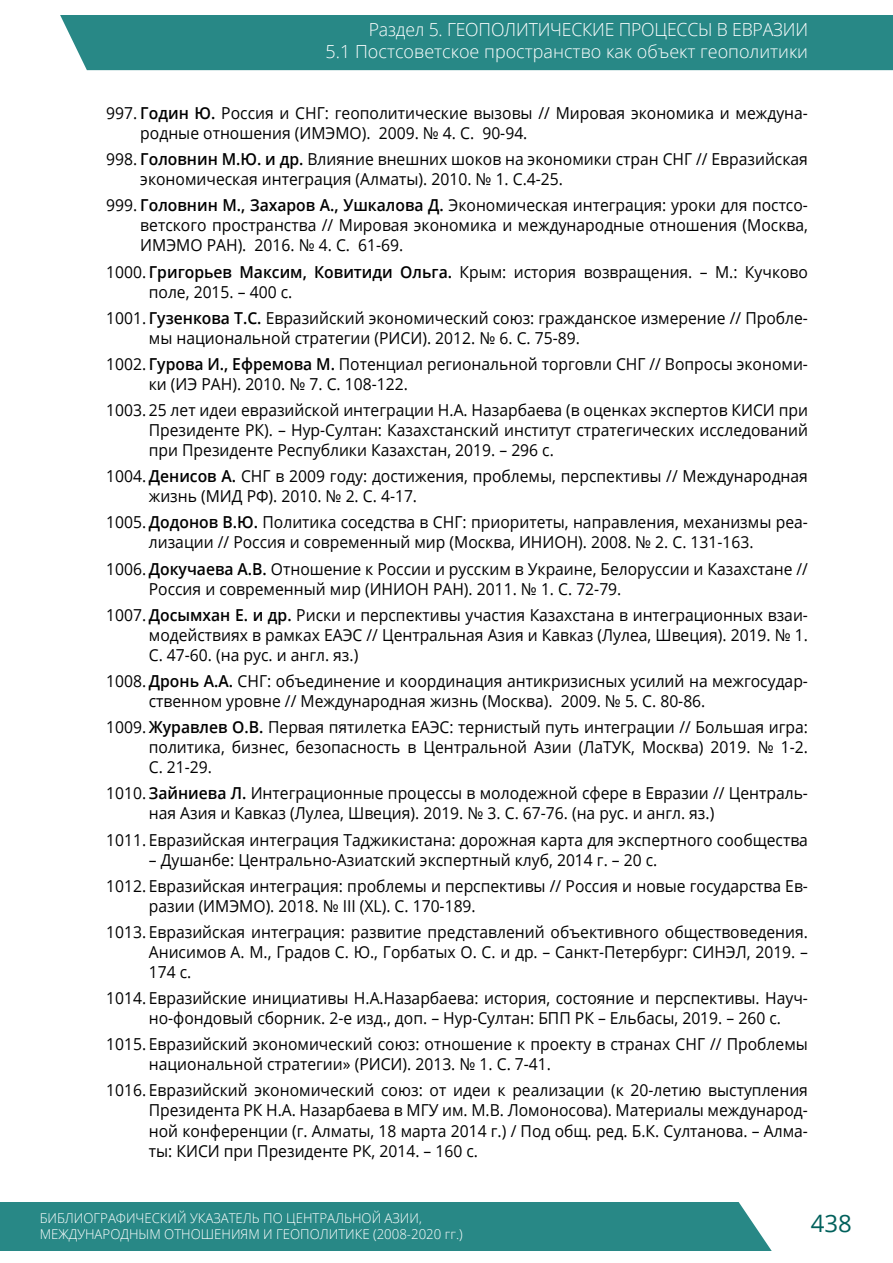
<style>
.page{position:relative;width:893px;height:1263px;background:#fff}
.page>*{position:absolute;margin:0;border:0;box-sizing:border-box;transform-origin:0 0}
.t1{font:24px "Open Sans";color:#00605b}
.t2{font:300 18px/21.6px "Open Sans";color:#fff;text-align:right}
.t3{font:16.5px/20.1px "Open Sans";color:#000;scale:.95 1}
.t4{font:300 13.5px/16.2px "Open Sans";color:#fff}
.s1{font-weight:600}
</style>
<div class="page">
<div style="left:0;top:1202px;width:893px;height:48px;background:#288886"></div>
<svg style="left:735px;top:1202px;width:158px;height:49px;background:#e3efef"></svg>
<div style="left:60px;top:15px;width:833px;height:55px;background:#288886"></div>
<p class="t2" style="left:326px;top:18px;width:484px">Раздел 5. ГЕОПОЛИТИЧЕСКИЕ ПРОЦЕССЫ В ЕВРАЗИИ<br>5.1 Постсоветское пространство как объект геополитики</p>
<p class="t3" style="left:140px;top:102px;width:704px;text-indent:-34px">997. <span class="s1">Годин Ю.</span> Россия и СНГ: геополитические вызовы // Мировая экономика и междуна&shy;родные отношения (ИМЭМО). 2009. № 4. C. 90-94.</p>
<p class="t3" style="left:140px;top:149px;width:704px;text-indent:-34px">998. <span class="s1">Головнин М.Ю. и др.</span> Влияние внешних шоков на экономики стран СНГ // Евразийская экономическая интеграция (Алматы). 2010. № 1. С.4-25.</p>
<p class="t3" style="left:140px;top:195px;width:704px;text-align:justify;text-indent:-34px">999. <span class="s1">Головнин М., Захаров А., Ушкалова Д.</span> Экономическая интеграция: уроки для постсо&shy;ветского пространства // Мировая экономика и международные отношения (Москва, ИМЭМО РАН). 2016. № 4. C. 61-69.</p>
<p class="t3" style="left:149px;top:261px;width:695px;text-indent:-43px">1000. <span class="s1">Григорьев Максим, Ковитиди Ольга.</span> Крым: история возвращения. – М.: Кучково поле, 2015. – 400 с.</p>
<p class="t3" style="left:149px;top:307px;width:695px;text-indent:-43px">1001. <span class="s1">Гузенкова Т.С.</span> Евразийский экономический союз: гражданское измерение // Пробле&shy;мы национальной стратегии (РИСИ). 2012. № 6. С. 75-89.</p>
<p class="t3" style="left:149px;top:353px;width:695px;text-indent:-43px">1002. <span class="s1">Гурова И., Ефремова М.</span> Потенциал региональной торговли СНГ // Вопросы экономи&shy;ки (ИЭ РАН). 2010. № 7. С. 108-122.</p>
<p class="t3" style="left:149px;top:399px;width:695px;text-align:justify;text-indent:-43px">1003. 25 лет идеи евразийской интеграции Н.А. Назарбаева (в оценках экспертов КИСИ при Президенте РК). – Нур-Султан: Казахстанский институт стратегических исследований при Президенте Республики Казахстан, 2019. – 296 с.</p>
<p class="t3" style="left:149px;top:466px;width:695px;text-indent:-43px">1004. <span class="s1">Денисов А.</span> СНГ в 2009 году: достижения, проблемы, перспективы // Международная жизнь (МИД РФ). 2010. № 2. С. 4-17.</p>
<p class="t3" style="left:149px;top:512px;width:695px;text-indent:-43px">1005. <span class="s1">Додонов В.Ю.</span> Политика соседства в СНГ: приоритеты, направления, механизмы реа&shy;лизации // Россия и современный мир (Москва, ИНИОН). 2008. № 2. С. 131-163.</p>
<p class="t3" style="left:149px;top:558px;width:695px;text-indent:-43px">1006. <span class="s1">Докучаева А.В.</span> Отношение к России и русским в Украине, Белоруссии и Казахстане //<br>Россия и современный мир (ИНИОН РАН). 2011. № 1. С. 72-79.</p>
<p class="t3" style="left:149px;top:604px;width:695px;text-align:justify;text-indent:-43px">1007. <span class="s1">Досымхан Е. и др.</span> Риски и перспективы участия Казахстана в интеграционных взаи&shy;модействиях в рамках ЕАЭС // Центральная Азия и Кавказ (Лулеа, Швеция). 2019. № 1.<br>С. 47-60. (на рус. и англ. яз.)</p>
<p class="t3" style="left:149px;top:670px;width:695px;text-indent:-43px">1008. <span class="s1">Дронь А.А.</span> СНГ: объединение и координация антикризисных усилий на межгосудар&shy;ственном уровне // Международная жизнь (Москва). 2009. № 5. С. 80-86.</p>
<p class="t3" style="left:149px;top:717px;width:695px;text-align:justify;text-indent:-43px">1009. <span class="s1">Журавлев О.В.</span> Первая пятилетка ЕАЭС: тернистый путь интеграции // Большая игра: политика, бизнес, безопасность в Центральной Азии (ЛаТУК, Москва) 2019. № 1-2.<br>С. 21-29.</p>
<p class="t3" style="left:149px;top:783px;width:695px;text-indent:-43px">1010. <span class="s1">Зайниева Л.</span> Интеграционные процессы в молодежной сфере в Евразии // Централь&shy;ная Азия и Кавказ (Лулеа, Швеция). 2019. № 3. С. 67-76. (на рус. и англ. яз.)</p>
<p class="t3" style="left:106px;top:829px;width:740px">1011. Евразийская интеграция Таджикистана: дорожная карта для экспертного сообщества</p>
<p class="t3" style="left:106px;top:846px;width:740px;line-height:26.1px;text-indent:43px">– Душанбе: Центрально-Азиатский экспертный клуб, 2014 г. – 20 с.<br>1012. Евразийская интеграция: проблемы и перспективы // Россия и новые государства Ев-</p>
<p class="t3" style="left:106px;top:892px;width:740px;line-height:26.1px;text-indent:43px">разии (ИМЭМО). 2018. № III (XL). С. 170-189.<br>1013. Евразийская интеграция: развитие представлений объективного обществоведения.</p>
<p class="t3" style="left:149px;top:941px;width:695px">Анисимов А. М., Градов С. Ю., Горбатых О. С. и др. – Санкт-Петербург: СИНЭЛ, 2019. –<br>174 с.</p>
<p class="t3" style="left:149px;top:987px;width:695px;text-indent:-43px">1014. Евразийские инициативы Н.А.Назарбаева: история, состояние и перспективы. Науч&shy;но-фондовый сборник. 2-е изд., доп. – Нур-Султан: БПП РК – Ельбасы, 2019. – 260 с.</p>
<p class="t3" style="left:149px;top:1034px;width:695px;text-indent:-43px">1015. Евразийский экономический союз: отношение к проекту в странах СНГ // Проблемы национальной стратегии» (РИСИ). 2013. № 1. С. 7-41.</p>
<p class="t3" style="left:149px;top:1080px;width:695px;text-align:justify;text-indent:-43px">1016. Евразийский экономический союз: от идеи к реализации (к 20-летию выступления Президента РК Н.А. Назарбаева в МГУ им. М.В. Ломоносова). Материалы международ&shy;ной конференции (г. Алматы, 18 марта 2014 г.) / Под общ. ред. Б.К. Султанова. – Алма&shy;ты: КИСИ при Президенте РК, 2014. – 160 с.</p>
<p class="t4" style="left:40px;top:1210px;width:425px">БИБЛИОГРАФИЧЕСКИЙ УКАЗАТЕЛЬ ПО ЦЕНТРАЛЬНОЙ АЗИИ,<br>МЕЖДУНАРОДНЫМ ОТНОШЕНИЯМ И ГЕОПОЛИТИКЕ (2008-2020 гг.)</p>
<h1 class="t1" style="left:811px;top:1206px;width:43px">438</h1>
</div>
